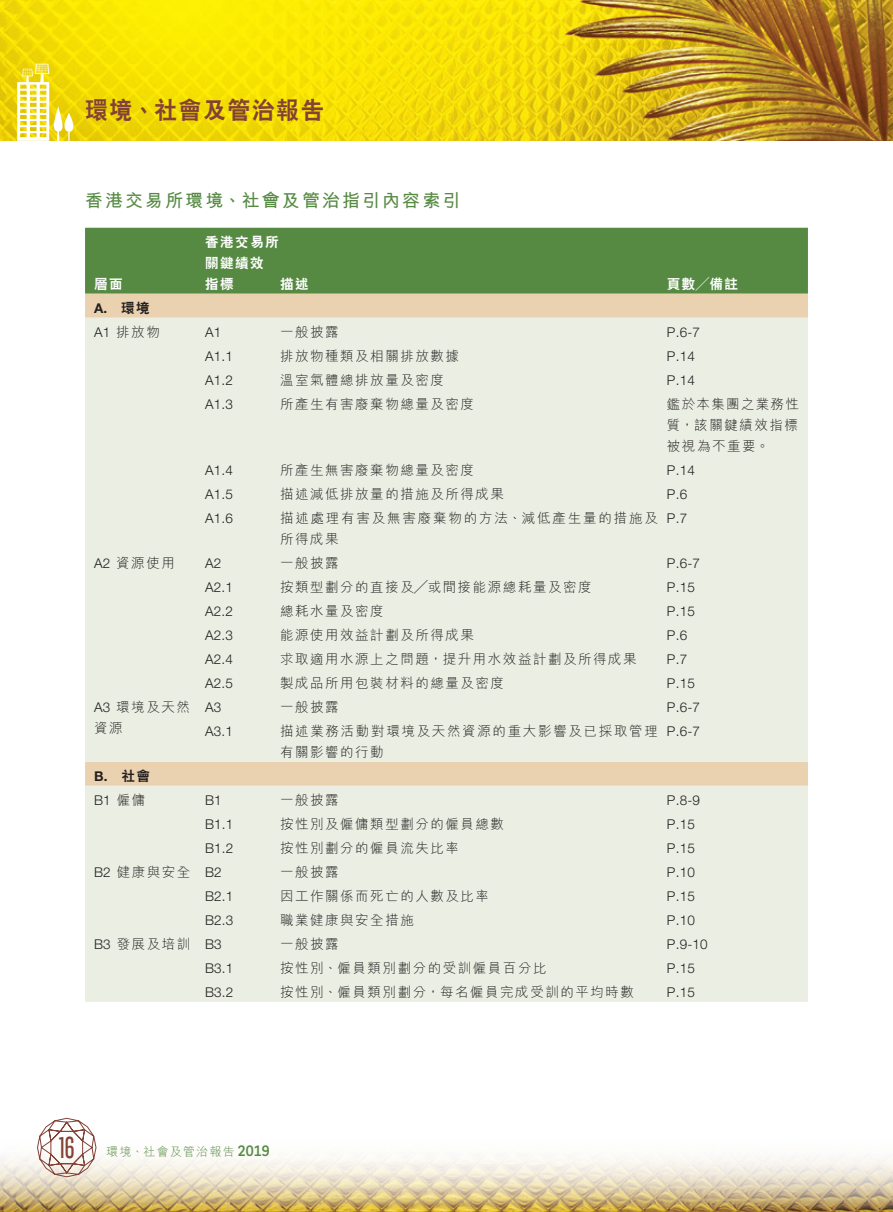
<style>
.page{position:relative;width:893px;height:1212px;background:#fff}
.page>*{position:absolute;margin:0;border:0;box-sizing:border-box;transform-origin:0 0}
.t1{font:30px "BNPP Sans Condensed";color:#844136;scale:.95 1}
.t2{font:800 24px "C Hei 2 HK";letter-spacing:.075em;color:#844136;scale:.95 1}
._03_H1{font:700 18px "M Hei HK";letter-spacing:.115em;color:#568a43}
._01_Body_Text{font:300 13.5px/21px "M Hei HK";letter-spacing:.115em;color:#231f20}
._01_Body_Text-2{font:300 13.5px "Helvetica Neue LT Std";letter-spacing:.015em;color:#231f20}
._01_Body_Text-3{font:300 13.5px/21px "M Hei HK";letter-spacing:.135em;color:#231f20}
._01_Body_Text-4{font:800 13.5px/21px "C Hei 2 HK";letter-spacing:.115em;color:#fff}
._01_Body_Text-5{font:700 13.5px "Helvetica Neue LT Std";color:#231f20}
.t3{font:300 12px "M Hei HK";letter-spacing:.1em;color:#568a43}
.s1{font-family:"C Hei 2 HK";font-weight:800}
.s2{font-family:"Helvetica Neue LT Std"}
.s3{font-family:"M Hei HK"}
.s4{font-family:"BNPP Sans";font-weight:400;font-size:15px}
</style>
<div class="page">
<img style="left:0;top:1158px;width:893px;height:54px">
<img style="left:0;top:0;width:893px;height:140px">
<svg style="left:17px;top:64px;width:56px;height:77px"></svg>
<svg style="left:37px;top:1118px;width:60px;height:59px"></svg>
<div style="left:85px;top:228px;width:723px;height:66px;background:#568a43"></div>
<div style="left:85px;top:294px;width:723px;height:24px;background:#ead1af"></div>
<div style="left:85px;top:318px;width:723px;height:684px;background:#eaeee3"></div>
<h2 class="t2" style="left:85px;top:94px;width:253px">環境、社會及管治報告</h2>
<p class="_03_H1" style="left:85px;top:188px;width:377px">香港交易所環境、社會及管治指引內容索引</p>
<p class="_01_Body_Text-4" style="left:94px;top:274px;width:30px">層面</p>
<p class="_01_Body_Text-4" style="left:205px;top:232px;width:75px">香港交易所關鍵績效指標</p>
<p class="_01_Body_Text-4" style="left:280px;top:274px;width:30px">描述</p>
<p class="_01_Body_Text-4" style="left:667px;top:274px;width:72px">頁數╱備註</p>
<p class="_01_Body_Text-5" style="left:94px;top:300px;width:57px">A. <span class="s1">環境</span></p>
<p class="_01_Body_Text" style="left:94px;top:321px;width:67px"><span class="s2">A1</span> 排放物</p>
<p class="_01_Body_Text-2" style="left:205px;top:324px;width:18px">A1</p>
<p class="_01_Body_Text" style="left:280px;top:321px;width:60px">一般披露</p>
<p class="_01_Body_Text-2" style="left:667px;top:324px;width:35px">P.6-7</p>
<p class="_01_Body_Text-2" style="left:205px;top:348px;width:29px">A1.1</p>
<p class="_01_Body_Text" style="left:280px;top:345px;width:180px">排放物種類及相關排放數據</p>
<p class="_01_Body_Text-2" style="left:667px;top:348px;width:29px">P.14</p>
<p class="_01_Body_Text-2" style="left:205px;top:372px;width:29px">A1.2</p>
<p class="_01_Body_Text" style="left:280px;top:369px;width:165px">溫室氣體總排放量及密度</p>
<p class="_01_Body_Text-2" style="left:667px;top:372px;width:29px">P.14</p>
<p class="_01_Body_Text-2" style="left:205px;top:396px;width:29px">A1.3</p>
<p class="_01_Body_Text" style="left:280px;top:393px;width:195px">所產生有害廢棄物總量及密度</p>
<p class="_01_Body_Text" style="left:667px;top:393px;width:133px;text-align:justify">鑑於本集團之業務性質，該關鍵績效指標被視為不重要。</p>
<p class="_01_Body_Text-2" style="left:205px;top:462px;width:29px">A1.4</p>
<p class="_01_Body_Text" style="left:280px;top:459px;width:195px">所產生無害廢棄物總量及密度</p>
<p class="_01_Body_Text-2" style="left:667px;top:462px;width:29px">P.14</p>
<p class="_01_Body_Text-2" style="left:205px;top:486px;width:29px">A1.5</p>
<p class="_01_Body_Text" style="left:280px;top:483px;width:226px">描述減低排放量的措施及所得成果</p>
<p class="_01_Body_Text-2" style="left:667px;top:486px;width:22px">P.6</p>
<p class="_01_Body_Text-2" style="left:205px;top:510px;width:29px">A1.6</p>
<p class="_01_Body_Text-3" style="left:280px;top:507px;width:379px">描述處理有害及無害廢棄物的方法、減低產生量的措施及所得成果</p>
<p class="_01_Body_Text-2" style="left:667px;top:510px;width:22px">P.7</p>
<p class="_01_Body_Text" style="left:94px;top:552px;width:82px"><span class="s2">A2</span> 資源使用</p>
<p class="_01_Body_Text-2" style="left:205px;top:555px;width:18px">A2</p>
<p class="_01_Body_Text" style="left:280px;top:552px;width:60px">一般披露</p>
<p class="_01_Body_Text-2" style="left:667px;top:555px;width:35px">P.6-7</p>
<p class="_01_Body_Text-2" style="left:205px;top:579px;width:29px">A2.1</p>
<p class="_01_Body_Text" style="left:280px;top:576px;width:313px">按類型劃分的直接及╱或間接能源總耗量及密度</p>
<p class="_01_Body_Text-2" style="left:667px;top:579px;width:29px">P.15</p>
<p class="_01_Body_Text-2" style="left:205px;top:603px;width:29px">A2.2</p>
<p class="_01_Body_Text" style="left:280px;top:600px;width:105px">總耗水量及密度</p>
<p class="_01_Body_Text-2" style="left:667px;top:603px;width:29px">P.15</p>
<p class="_01_Body_Text-2" style="left:205px;top:627px;width:29px">A2.3</p>
<p class="_01_Body_Text" style="left:280px;top:624px;width:195px">能源使用效益計劃及所得成果</p>
<p class="_01_Body_Text-2" style="left:667px;top:627px;width:22px">P.6</p>
<p class="_01_Body_Text-2" style="left:205px;top:651px;width:29px">A2.4</p>
<p class="_01_Body_Text" style="left:280px;top:648px;width:358px">求取適用水源上之問題，提升用水效益計劃及所得成果</p>
<p class="_01_Body_Text-2" style="left:667px;top:651px;width:22px">P.7</p>
<p class="_01_Body_Text-2" style="left:205px;top:675px;width:29px">A2.5</p>
<p class="_01_Body_Text" style="left:280px;top:672px;width:226px">製成品所用包裝材料的總量及密度</p>
<p class="_01_Body_Text-2" style="left:667px;top:675px;width:29px">P.15</p>
<p class="_01_Body_Text" style="left:94px;top:696px;width:97px"><span class="s2">A3</span> 環境及天然資源</p>
<p class="_01_Body_Text-2" style="left:205px;top:699px;width:18px">A3</p>
<p class="_01_Body_Text" style="left:280px;top:696px;width:60px">一般披露</p>
<p class="_01_Body_Text-2" style="left:667px;top:699px;width:35px">P.6-7</p>
<p class="_01_Body_Text-2" style="left:205px;top:723px;width:29px">A3.1</p>
<p class="_01_Body_Text" style="left:280px;top:720px;width:379px">描述業務活動對環境及天然資源的重大影響及已採取管理有關影響的行動</p>
<p class="_01_Body_Text-2" style="left:667px;top:723px;width:35px">P.6-7</p>
<p class="_01_Body_Text-5" style="left:94px;top:768px;width:57px">B. <span class="s1">社會</span></p>
<p class="_01_Body_Text-2" style="left:94px;top:792px;width:53px">B1 <span class="s3">僱傭</span></p>
<p class="_01_Body_Text-2" style="left:205px;top:792px;width:18px">B1</p>
<p class="_01_Body_Text" style="left:280px;top:789px;width:60px">一般披露</p>
<p class="_01_Body_Text-2" style="left:667px;top:792px;width:35px">P.8-9</p>
<p class="_01_Body_Text-2" style="left:205px;top:816px;width:30px">B1.1</p>
<p class="_01_Body_Text" style="left:280px;top:813px;width:226px">按性別及僱傭類型劃分的僱員總數</p>
<p class="_01_Body_Text-2" style="left:667px;top:816px;width:29px">P.15</p>
<p class="_01_Body_Text-2" style="left:205px;top:840px;width:30px">B1.2</p>
<p class="_01_Body_Text" style="left:280px;top:837px;width:180px">按性別劃分的僱員流失比率</p>
<p class="_01_Body_Text-2" style="left:667px;top:840px;width:29px">P.15</p>
<p class="_01_Body_Text" style="left:94px;top:861px;width:98px"><span class="s2">B2</span> 健康與安全</p>
<p class="_01_Body_Text-2" style="left:205px;top:864px;width:18px">B2</p>
<p class="_01_Body_Text" style="left:280px;top:861px;width:60px">一般披露</p>
<p class="_01_Body_Text-2" style="left:667px;top:864px;width:29px">P.10</p>
<p class="_01_Body_Text-2" style="left:205px;top:888px;width:30px">B2.1</p>
<p class="_01_Body_Text" style="left:280px;top:885px;width:211px">因工作關係而死亡的人數及比率</p>
<p class="_01_Body_Text-2" style="left:667px;top:888px;width:29px">P.15</p>
<p class="_01_Body_Text-2" style="left:205px;top:912px;width:30px">B2.3</p>
<p class="_01_Body_Text" style="left:280px;top:909px;width:135px">職業健康與安全措施</p>
<p class="_01_Body_Text-2" style="left:667px;top:912px;width:29px">P.10</p>
<p class="_01_Body_Text" style="left:94px;top:933px;width:98px"><span class="s2">B3</span> 發展及培訓</p>
<p class="_01_Body_Text-2" style="left:205px;top:936px;width:18px">B3</p>
<p class="_01_Body_Text" style="left:280px;top:933px;width:60px">一般披露</p>
<p class="_01_Body_Text-2" style="left:667px;top:936px;width:42px">P.9-10</p>
<p class="_01_Body_Text-2" style="left:205px;top:960px;width:30px">B3.1</p>
<p class="_01_Body_Text" style="left:280px;top:957px;width:268px">按性別、僱員類別劃分的受訓僱員百分比</p>
<p class="_01_Body_Text-2" style="left:667px;top:960px;width:29px">P.15</p>
<p class="_01_Body_Text-2" style="left:205px;top:984px;width:30px">B3.2</p>
<p class="_01_Body_Text" style="left:280px;top:981px;width:355px">按性別、僱員類別劃分，每名僱員完成受訓的平均時數</p>
<p class="_01_Body_Text-2" style="left:667px;top:984px;width:29px">P.15</p>
<h1 class="t1" style="left:59px;top:1128px;width:18px">16</h1>
<p class="t3" style="left:106px;top:1143px;width:165px">環境、社會及管治報告 <span class="s4">2019</span></p>
</div>
